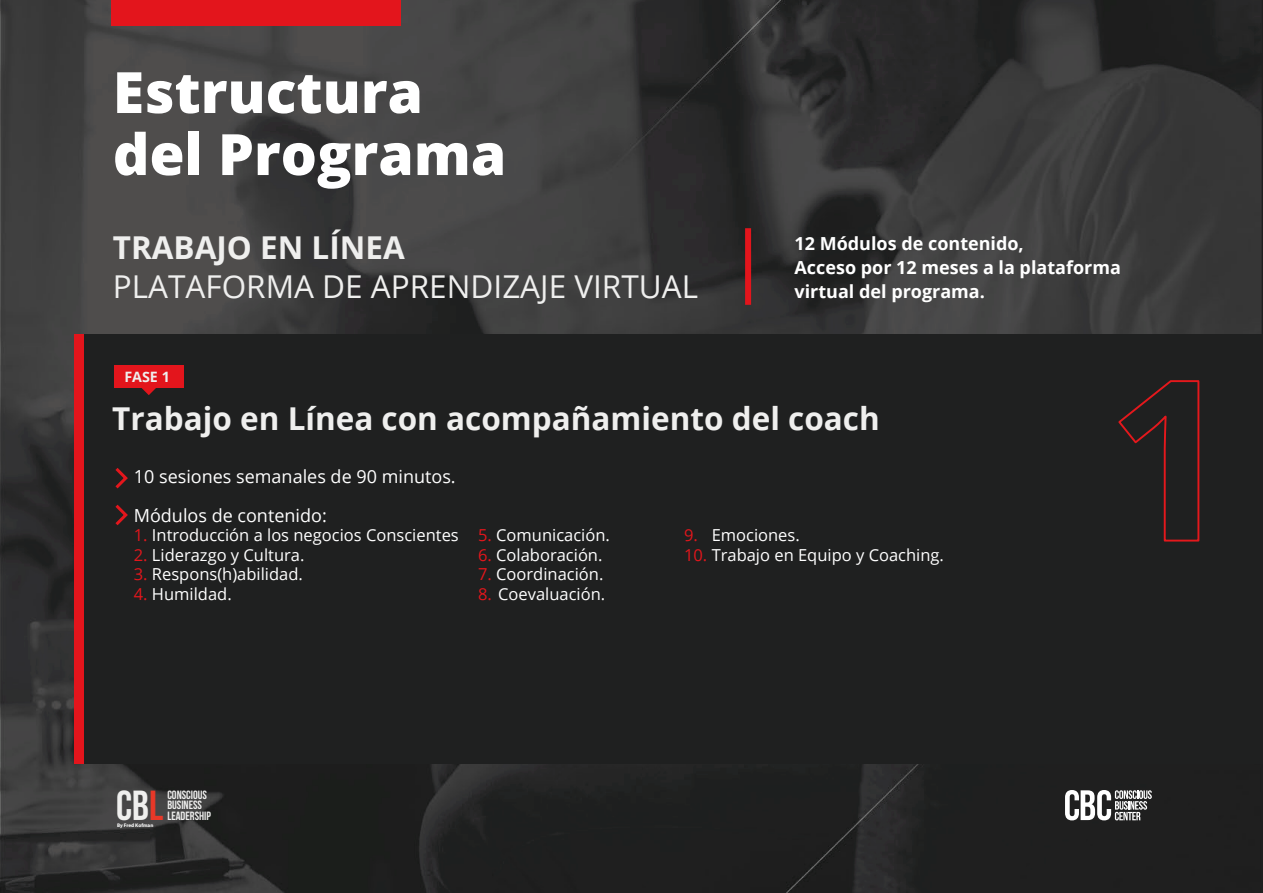
<style>
.page{position:relative;width:1263px;height:893px;background:#fff}
.page>*{position:absolute;margin:0;border:0;box-sizing:border-box;transform-origin:0 0}
.t1{font:800 57px/61.9px "Open Sans";color:#fff}
.t2{font:700 41.7px "Bebas Neue";color:#efefee}
.t3{font:700 31.5px "Open Sans";color:#efefee}
.t4{font:31.5px "Open Sans";color:#efefee}
.t5{font:700 18px/24px "Open Sans";color:#fff}
.t6{font:18px/39px "Open Sans";color:#fff}
.t7{font:16.5px "Open Sans";color:#fff}
.t8{font:700 14.25px "Open Sans";color:#efefee}
.t9{font:700 11.85px/10.5px "Bebas Neue";color:#efefee}
.t10{font:700 5.25px "Myriad Pro";color:#fff}
.s1{color:#e3161c}
.s2{color:#e73828}
</style>
<div class="page">
<img style="left:0;top:0;width:1263px;height:893px">
<div style="left:75px;top:334px;width:1188px;height:429px;background:#1f2020"></div>
<div style="left:75px;top:334px;width:9px;height:429px;background:#e3151c"></div>
<div style="left:111px;top:0;width:290px;height:25px;background:#e3151c"></div>
<div style="left:745px;top:228px;width:6px;height:77px;background:#e3151c"></div>
<svg style="left:1065px;top:790px;width:87px;height:30px"></svg>
<div style="left:114px;top:366px;width:70px;height:22px;background:#e3151c"></div>
<svg style="left:141px;top:388px;width:15px;height:7px"></svg>
<svg style="left:115px;top:468px;width:13px;height:21px"></svg>
<svg style="left:115px;top:504px;width:13px;height:22px"></svg>
<svg style="left:1118px;top:380px;width:82px;height:162px"></svg>
<h1 class="t1" style="left:113px;top:58px;width:395px">Estructura del Programa</h1>
<h3 class="t3" style="left:113px;top:226px;width:294px">TRABAJO EN LÍNEA</h3>
<h3 class="t4" style="left:113px;top:265px;width:587px">PLATAFORMA DE APRENDIZAJE VIRTUAL</h3>
<p class="t8" style="left:124px;top:367px;width:47px">FASE 1</p>
<p class="t5" style="left:794px;top:231px;width:328px">12 Módulos de contenido,<br>Acceso por 12 meses a la plataforma virtual del programa.</p>
<h3 class="t3" style="left:112px;top:397px;width:769px">Trabajo en Línea con acompañamiento del coach</h3>
<p class="t6" style="left:134px;top:456px;width:323px">10 sesiones semanales de 90 minutos.<br>Módulos de contenido:</p>
<p class="t7" style="left:134px;top:524px;width:326px"><span class="s1">1.</span> Introducción a los negocios Conscientes</p>
<p class="t7" style="left:134px;top:543px;width:172px"><span class="s1">2.</span> Liderazgo y Cultura.</p>
<p class="t7" style="left:134px;top:563px;width:171px"><span class="s1">3.</span> Respons(h)abilidad.</p>
<p class="t7" style="left:134px;top:582px;width:99px"><span class="s1">4.</span> Humildad.</p>
<p class="t7" style="left:478px;top:524px;width:133px"><span class="s1">5.</span> Comunicación.</p>
<p class="t7" style="left:478px;top:543px;width:126px"><span class="s1">6.</span> Colaboración.</p>
<p class="t7" style="left:478px;top:563px;width:127px"><span class="s1">7.</span> Coordinación.</p>
<p class="t7" style="left:478px;top:582px;width:129px"><span class="s1">8.</span> Coevaluación.</p>
<h2 class="t2" style="left:116px;top:782px;width:49px">cb<span class="s2">l</span></h2>
<p class="t9" style="left:167px;top:789px;width:45px">CONSCIOUS<br>BUSINESS<br>LEADERSHIP</p>
<p class="t10" style="left:117px;top:822px;width:38px">By Fred Kofman</p>
<p class="t7" style="left:684px;top:524px;width:117px"><span class="s1">9.</span> Emociones.</p>
<p class="t7" style="left:684px;top:543px;width:261px"><span class="s1">10.</span> Trabajo en Equipo y Coaching.</p>
</div>
